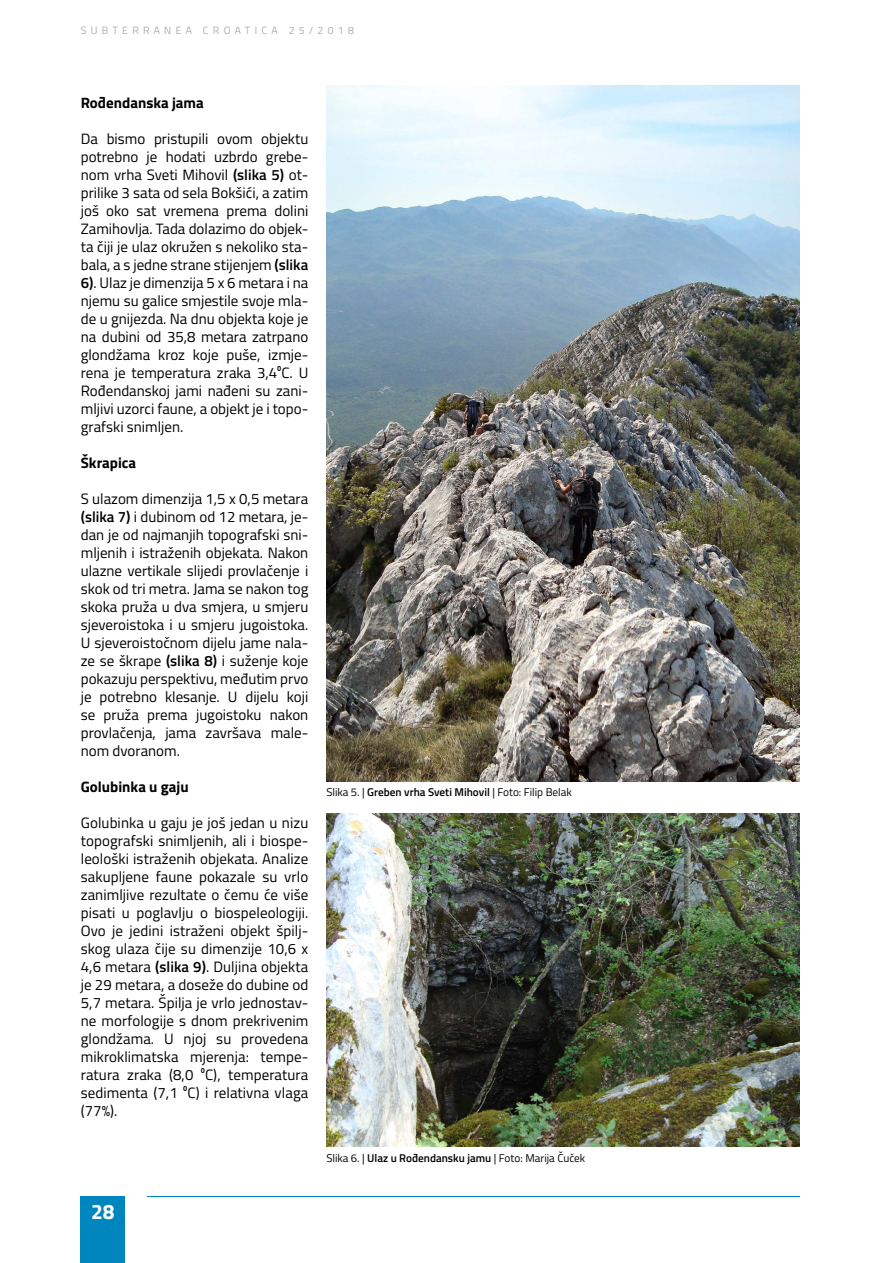
<style>
.page{position:relative;width:893px;height:1263px;background:#fff}
.page>*{position:absolute;margin:0;border:0;box-sizing:border-box;transform-origin:0 0}
.t1{font:700 21px "Titillium";color:#fff}
.t2{font:15px/18px "Titillium";color:#000;text-align:justify}
.t3{font:700 15px "Titillium";color:#000}
.t4{font:11.25px "Titillium";color:#000}
.t5{font:300 10.5px "Titillium";letter-spacing:.41em;color:#9d9d9c}
.s1{font-weight:600}
</style>
<div class="page">
<hr style="left:147px;top:1196px;width:652px;height:1px;background:#0086be">
<div style="left:81px;top:1196px;width:44px;height:67px;background:#0086be"></div>
<img style="left:326px;top:85px;width:473px;height:696px">
<img style="left:326px;top:813px;width:473px;height:334px">
<p class="t5" style="left:81px;top:23px;width:275px">SUBTERRANEA CROATICA 25/2018</p>
<p class="t3" style="left:81px;top:91px;width:125px">Rođendanska jama</p>
<p class="t2" style="left:81px;top:129px;width:229px">Da bismo pristupili ovom objektu potrebno je hodati uzbrdo grebe&shy;nom vrha Sveti Mihovil <span class="s1">(slika 5)</span> ot&shy;prilike 3 sata od sela Bokšići, a zatim još oko sat vremena prema dolini Zamihovlja. Tada dolazimo do objek&shy;ta čiji je ulaz okružen s nekoliko sta&shy;bala, a s jedne strane stijenjem <span class="s1">(slika 6)</span>. Ulaz je dimenzija 5 x 6 metara i na njemu su galice smjestile svoje mla&shy;de u gnijezda. Na dnu objekta koje je na dubini od 35,8 metara zatrpano glondžama kroz koje puše, izmje&shy;rena je temperatura zraka 3,4⁰C. U Rođendanskoj jami nađeni su zani&shy;mljivi uzorci faune, a objekt je i topo&shy;grafski snimljen.</p>
<p class="t3" style="left:81px;top:451px;width:57px">Škrapica</p>
<p class="t2" style="left:81px;top:489px;width:229px">S ulazom dimenzija 1,5 x 0,5 metara <span class="s1">(slika 7)</span> i dubinom od 12 metara, je&shy;dan je od najmanjih topografski sni&shy;mljenih i istraženih objekata. Nakon ulazne vertikale slijedi provlačenje i skok od tri metra. Jama se nakon tog skoka pruža u dva smjera, u smjeru sjeveroistoka i u smjeru jugoistoka.<br>U sjeveroistočnom dijelu jame nala&shy;ze se škrape <span class="s1">(slika 8)</span> i suženje koje pokazuju perspektivu, međutim prvo je potrebno klesanje. U dijelu koji se pruža prema jugoistoku nakon provlačenja, jama završava male&shy;nom dvoranom.</p>
<p class="t3" style="left:81px;top:775px;width:109px">Golubinka u gaju</p>
<p class="t2" style="left:81px;top:813px;width:229px">Golubinka u gaju je još jedan u nizu topografski snimljenih, ali i biospe&shy;leološki istraženih objekata. Analize sakupljene faune pokazale su vrlo zanimljive rezultate o čemu će više pisati u poglavlju o biospeleologiji.<br>Ovo je jedini istraženi objekt špilj&shy;skog ulaza čije su dimenzije 10,6 x 4,6 metara <span class="s1">(slika 9)</span>. Duljina objekta je 29 metara, a doseže do dubine od 5,7 metara. Špilja je vrlo jednostav&shy;ne morfologije s dnom prekrivenim glondžama. U njoj su provedena mikroklimatska mjerenja: tempe&shy;ratura zraka (8,0 ⁰C), temperatura sedimenta (7,1 ⁰C) i relativna vlaga (77%).</p>
<h1 class="t1" style="left:91px;top:1195px;width:25px">28</h1>
<p class="t4" style="left:326px;top:784px;width:247px">Slika 5. | <span class="s1">Greben vrha Sveti Mihovil</span> | Foto: Filip Belak</p>
<p class="t4" style="left:326px;top:1149px;width:260px">Slika 6. | <span class="s1">Ulaz u Rođendansku jamu</span> | Foto: Marija Čuček</p>
</div>
